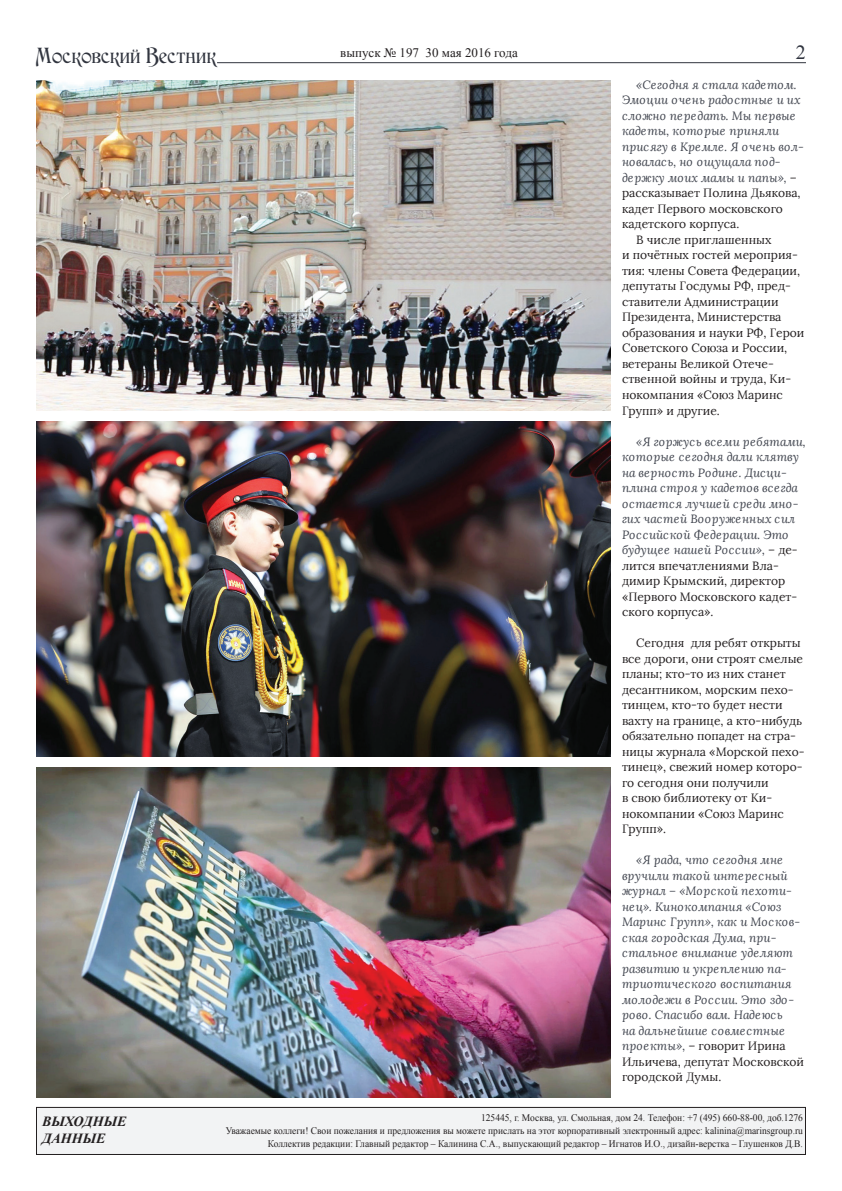
<style>
.page{position:relative;width:842px;height:1191px;background:#fff}
.page>*{position:absolute;margin:0;border:0;box-sizing:border-box;transform-origin:0 0}
.t1{font:20px "Times New Roman";color:#30343f}
.t2{font:16px "Medieval";color:#30343e}
.t3{font:italic 700 14px/16.8px "Times New Roman";color:#231f20}
.t4{font:13px "Times New Roman";color:#231f20}
.t5{font:italic 12px/15.5px "Lora";color:#40444e}
.t6{font:12px/15.5px "Lora";color:#231f20}
.t7{font:10px/13px "Times New Roman";color:#231f20;text-align:right;scale:.95 1}
.s1{font-style:normal;color:#231f20}
</style>
<div class="page">
<img style="left:36px;top:80px;width:575px;height:330px">
<img style="left:36px;top:421px;width:575px;height:335px">
<img style="left:36px;top:767px;width:575px;height:330px">
<hr style="left:217px;top:62px;width:589px;height:1px;background:#30343e">
<div style="left:36px;top:1107px;width:769px;height:47px;background:#f2f3f4"></div>
<div style="left:36px;top:1107px;width:770px;height:48px;border:1px solid #231f20"></div>
<h2 class="t2" style="left:36px;top:44px;width:182px">Московский Вестник</h2>
<p class="t4" style="left:340px;top:44px;width:179px">выпуск № 197 30 мая 2016 года</p>
<h1 class="t1" style="left:796px;top:39px;width:11px">2</h1>
<p class="t3" style="left:42px;top:1113px;width:86px">ВЫХОДНЫЕ<br>ДАННЫЕ</p>
<p class="t5" style="left:636px;top:77px;width:162px">«Сегодня я стала кадетом.</p>
<p class="t5" style="left:622px;top:92px;width:180px">Эмоции очень радостные и их</p>
<p class="t5" style="left:622px;top:108px;width:176px">сложно передать. Мы первые</p>
<p class="t5" style="left:622px;top:123px;width:159px">кадеты, которые приняли</p>
<p class="t5" style="left:622px;top:139px;width:184px">присягу в Кремле. Я очень вол-</p>
<p class="t5" style="left:622px;top:154px;width:160px">новалась, но ощущала под-</p>
<p class="t5" style="left:622px;top:170px;width:177px">держку моих мамы и папы», <span class="s1">–</span></p>
<p class="t6" style="left:622px;top:185px;width:180px">рассказывает Полина Дьякова,</p>
<p class="t6" style="left:622px;top:201px;width:162px">кадет Первого московского</p>
<p class="t6" style="left:622px;top:216px;width:119px">кадетского корпуса.</p>
<p class="t6" style="left:636px;top:232px;width:137px">В числе приглашенных</p>
<p class="t6" style="left:622px;top:247px;width:177px">и почётных гостей мероприя-</p>
<p class="t6" style="left:622px;top:263px;width:180px">тия: члены Совета Федерации,</p>
<p class="t6" style="left:622px;top:278px;width:171px">депутаты Госдумы РФ, пред-</p>
<p class="t6" style="left:622px;top:294px;width:158px">ставители Администрации</p>
<p class="t6" style="left:622px;top:309px;width:161px">Президента, Министерства</p>
<p class="t6" style="left:622px;top:325px;width:184px">образования и науки РФ, Герои</p>
<p class="t6" style="left:622px;top:340px;width:167px">Советского Союза и России,</p>
<p class="t6" style="left:622px;top:356px;width:153px">ветераны Великой Отече-</p>
<p class="t6" style="left:622px;top:371px;width:171px">ственной войны и труда, Ки-</p>
<p class="t6" style="left:622px;top:387px;width:162px">нокомпания «Союз Маринс</p>
<p class="t6" style="left:622px;top:402px;width:99px">Групп» и другие.</p>
<p class="t5" style="left:622px;top:434px;width:185px;text-indent:14px">«Я горжусь всеми ребятами, которые сегодня дали клятву на верность Родине. Дисци&shy;плина строя у кадетов всегда остается лучшей среди мно&shy;гих частей Вооруженных сил<br>Российской Федерации. Это будущее нашей России», <span class="s1">– де&shy;лится впечатлениями Вла&shy;димир Крымский, директор «Первого Московского кадет&shy;ского корпуса».</span></p>
<p class="t6" style="left:622px;top:635px;width:184px;text-indent:14px">Сегодня для ребят открыты все дороги, они строят смелые планы; кто-то из них станет десантником, морским пехо&shy;тинцем, кто-то будет нести вахту на границе, а кто-нибудь обязательно попадет на стра&shy;ницы журнала «Морской пехо&shy;тинец», свежий номер которо&shy;го сегодня они получили<br>в свою библиотеку от Ки&shy;нокомпании «Союз Маринс<br>Групп».</p>
<p class="t5" style="left:622px;top:852px;width:184px;text-indent:14px">«Я рада, что сегодня мне вручили такой интересный журнал – «Морской пехоти&shy;нец». Кинокомпания «Союз<br>Маринс Групп», как и Москов&shy;ская городская Дума, при&shy;стальное внимание уделяют развитию и укреплению па&shy;триотического воспитания молодежи в России. Это здо&shy;рово. Спасибо вам. Надеюсь<br>на дальнейшие совместные проекты», <span class="s1">– говорит Ирина<br>Ильичева, депутат Московской городской Думы.</span></p>
<p class="t7" style="left:226px;top:1110px;width:609px">125445, г. Москва, ул. Смольная, дом 24. Телефон: +7 (495) 660-88-00, доб.1276<br>Уважаемые коллеги! Свои пожелания и предложения вы можете прислать на этот корпоративный электронный адрес: kalinina@marinsgroup.ru<br>Коллектив редакции: Главный редактор – Калинина С.А., выпускающий редактор – Игнатов И.О., дизайн-верстка – Глушенков Д.В.</p>
</div>
